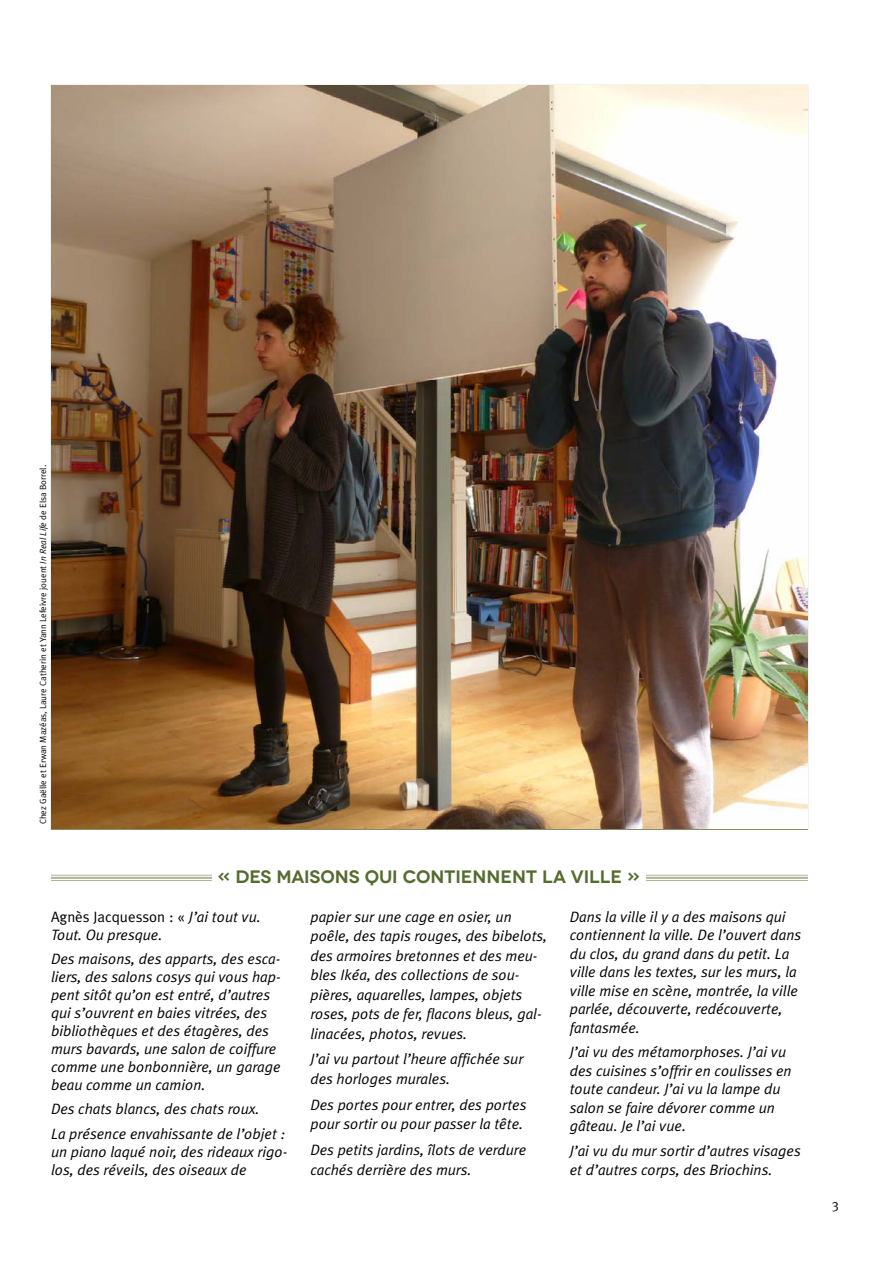
<style>
.page{position:relative;width:893px;height:1263px;background:#fff}
.page>*{position:absolute;margin:0;border:0;box-sizing:border-box;transform-origin:0 0}
.t1{font:600 18px "Novecentowide";color:#556b2f}
.t2{font:italic 15px/18.5px "Meta Plus Normal";color:#000}
.t3{font:13.5px "Meta Plus Normal";color:#000}
.t4{font:9px "Meta Plus Normal";color:#000}
.s1{font-style:italic}
.s2{font-style:normal}
</style>
<div class="page">
<hr style="left:51px;top:875px;width:757px;height:1px;background:#aab597">
<hr style="left:51px;top:877px;width:757px;height:2px;background:#aab597">
<hr style="left:51px;top:880px;width:757px;height:1px;background:#aab597">
<div style="left:212px;top:861px;width:433px;height:31px;background:#fff"></div>
<img style="left:52px;top:86px;width:755px;height:743px">
<p class="t4" style="left:38px;top:824px;width:361px;rotate:-90deg">Chez Gaëlle et Erwan Mazéas, Laure Catherin et Yann Lefeivre jouent <span class="s1">In Real Life</span> de Elsa Borrel.</p>
<p class="t1" style="left:217px;top:866px;width:425px">« DES MAISONS QUI CONTIENNENT LA VILLE »</p>
<p class="t2" style="left:51px;top:907px;width:211px;line-height:18px"><span class="s2">Agnès Jacquesson : «</span> J’ai tout vu.<br>Tout. Ou presque.</p>
<p class="t2" style="left:51px;top:950px;width:231px;line-height:18px">Des maisons, des apparts, des esca&shy;liers, des salons cosys qui vous hap&shy;pent sitôt qu’on est entré, d’autres qui s’ouvrent en baies vitrées, des bibliothèques et des étagères, des murs bavards, une salon de coiffure comme une bonbonnière, un garage beau comme un camion.</p>
<p class="t2" style="left:51px;top:1097px;width:236px;line-height:24.3px">Des chats blancs, des chats roux.<br>La présence envahissante de l’objet :</p>
<p class="t2" style="left:51px;top:1142px;width:238px;line-height:18px">un piano laqué noir, des rideaux rigo&shy;los, des réveils, des oiseaux de</p>
<p class="t2" style="left:570px;top:907px;width:233px">Dans la ville il y a des maisons qui contiennent la ville. De l’ouvert dans du clos, du grand dans du petit. La ville dans les textes, sur les murs, la ville mise en scène, montrée, la ville parlée, découverte, redécouverte, fantasmée.</p>
<p class="t2" style="left:570px;top:1043px;width:223px">J’ai vu des métamorphoses. J’ai vu des cuisines s’offrir en coulisses en toute candeur. J’ai vu la lampe du salon se faire dévorer comme un gâteau. Je l’ai vue.</p>
<p class="t2" style="left:570px;top:1142px;width:232px">J’ai vu du mur sortir d’autres visages et d’autres corps, des Briochins.</p>
<p class="t2" style="left:310px;top:907px;width:238px;line-height:19.5px">papier sur une cage en osier, un poêle, des tapis rouges, des bibelots, des armoires bretonnes et des meu&shy;bles Ikéa, des collections de sou&shy;pières, aquarelles, lampes, objets roses, pots de fer, flacons bleus, gal&shy;linacées, photos, revues.</p>
<p class="t2" style="left:310px;top:1049px;width:214px;line-height:19.5px">J’ai vu partout l’heure affichée sur des horloges murales.</p>
<p class="t2" style="left:310px;top:1095px;width:218px;line-height:19.5px">Des portes pour entrer, des portes pour sortir ou pour passer la tête.</p>
<p class="t2" style="left:310px;top:1140px;width:217px;line-height:19.5px">Des petits jardins, îlots de verdure cachés derrière des murs.</p>
<p class="t3" style="left:832px;top:1196px;width:9px">3</p>
</div>
